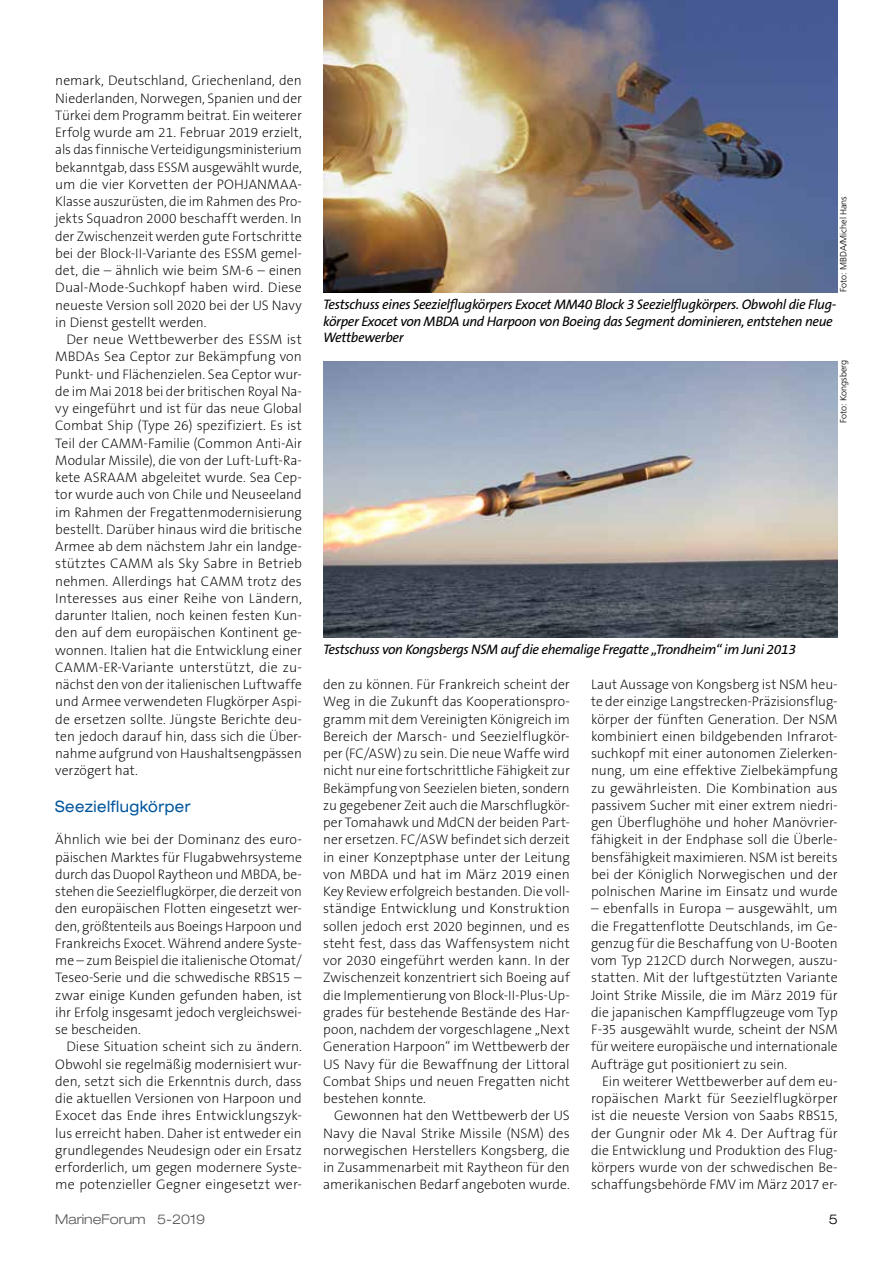
<style>
.page{position:relative;width:893px;height:1263px;background:#fff}
.page>*{position:absolute;margin:0;border:0;box-sizing:border-box;transform-origin:0 0}
.t1{font:expanded 15.75px "Helvetica Neue";letter-spacing:.035em;color:#00569d;scale:.9 1}
.t2{font:200 13.8px/17.2px "The Sans B W2";color:#000;text-align:justify}
.t3{font:200 13.8px/17.2px "The Sans B2";letter-spacing:-.005em;color:#000;text-align:justify}
.t4{font:italic 13.8px/16.5px "The Sans B5 Plain";letter-spacing:-.025em;color:#000}
.t5{font:300 expanded 13.5px "Helvetica Neue";color:#575756}
.t6{font:300 expanded 13.5px "Helvetica Neue";color:#000}
.t7{font:300 9px "Frutiger";color:#000}
.s1{font-family:"Helvetica Neue Light Ext SC800";font-weight:400;font-stretch:normal}
</style>
<div class="page">
<img style="left:323px;top:0;width:515px;height:292px">
<img style="left:323px;top:361px;width:515px;height:276px">
<p class="t2" style="left:55px;top:72px;width:248px">nemark, Deutschland, Griechenland, den Niederlanden, Norwegen, Spanien und der Türkei dem Programm beitrat. Ein weiterer Erfolg wurde am 21. Februar 2019 erzielt, als das finnische Verteidigungsministerium bekanntgab, dass ESSM ausgewählt wurde, um die vier Korvetten der POHJANMAA-Klasse auszurüsten, die im Rahmen des Pro&shy;jekts Squadron 2000 beschafft werden. In der Zwischenzeit werden gute Fortschritte bei der Block-II-Variante des ESSM gemel&shy;det, die – ähnlich wie beim SM-6 – einen Dual-Mode-Suchkopf haben wird. Diese neueste Version soll 2020 bei der US Navy in Dienst gestellt werden.</p>
<p class="t2" style="left:55px;top:331px;width:248px;text-indent:11px">Der neue Wettbewerber des ESSM ist MBDAs Sea Ceptor zur Bekämpfung von Punkt- und Flächenzielen. Sea Ceptor wur&shy;de im Mai 2018 bei der britischen Royal Na&shy;vy eingeführt und ist für das neue Global Combat Ship (Type 26) spezifiziert. Es ist Teil der CAMM-Familie (Common Anti-Air Modular Missile), die von der Luft-Luft-Ra&shy;kete ASRAAM abgeleitet wurde. Sea Cep&shy;tor wurde auch von Chile und Neuseeland im Rahmen der Fregattenmodernisierung bestellt. Darüber hinaus wird die britische Armee ab dem nächstem Jahr ein landge&shy;stütztes CAMM als Sky Sabre in Betrieb nehmen. Allerdings hat CAMM trotz des Interesses aus einer Reihe von Ländern, darunter Italien, noch keinen festen Kun&shy;den auf dem europäischen Kontinent ge&shy;wonnen. Italien hat die Entwicklung einer CAMM-ER-Variante unterstützt, die zu&shy;nächst den von der italienischen Luftwaffe und Armee verwendeten Flugkörper Aspi&shy;de ersetzen sollte. Jüngste Berichte deu&shy;ten jedoch darauf hin, dass sich die Über&shy;nahme aufgrund von Haushaltsengpässen verzögert hat.</p>
<p class="t1" style="left:55px;top:797px;width:152px">Seezielflugkörper</p>
<p class="t3" style="left:55px;top:832px;width:248px">Ähnlich wie bei der Dominanz des euro&shy;päischen Marktes für Flugabwehrsysteme durch das Duopol Raytheon und MBDA, be&shy;stehen die Seezielflugkörper, die derzeit von den europäischen Flotten eingesetzt wer&shy;den, größtenteils aus Boeings Harpoon und Frankreichs Exocet. Während andere Syste&shy;me – zum Beispiel die italienische Otomat/ Teseo-Serie und die schwedische RBS15 – zwar einige Kunden gefunden haben, ist ihr Erfolg insgesamt jedoch vergleichswei&shy;se bescheiden.</p>
<p class="t2" style="left:55px;top:1038px;width:248px;text-indent:11px">Diese Situation scheint sich zu ändern.<br>Obwohl sie regelmäßig modernisiert wur&shy;den, setzt sich die Erkenntnis durch, dass die aktuellen Versionen von Harpoon und Exocet das Ende ihres Entwicklungszyk&shy;lus erreicht haben. Daher ist entweder ein grundlegendes Neudesign oder ein Ersatz erforderlich, um gegen modernere Syste&shy;me potenzieller Gegner eingesetzt wer-</p>
<p class="t5" style="left:55px;top:1211px;width:151px">MarineForum <span class="s1">5-2019</span></p>
<p class="t6" style="left:829px;top:1211px;width:11px">5</p>
<p class="t7" style="left:838px;top:292px;width:98px;rotate:-90deg">Foto: MBDA/Michel Hans</p>
<p class="t4" style="left:323px;top:297px;width:515px">Testschuss eines Seezielflugkörpers Exocet MM40 Block 3 Seezielflugkörpers. Obwohl die Flug&shy;körper Exocet von MBDA und Harpoon von Boeing das Segment dominieren, entstehen neue<br>Wettbewerber</p>
<p class="t7" style="left:838px;top:423px;width:65px;rotate:-90deg">Foto: Kongsberg</p>
<p class="t4" style="left:323px;top:642px;width:474px">Testschuss von Kongsbergs NSM auf die ehemalige Fregatte „Trondheim“ im Juni 2013</p>
<p class="t2" style="left:323px;top:676px;width:248px">den zu können. Für Frankreich scheint der Weg in die Zukunft das Kooperationspro&shy;gramm mit dem Vereinigten Königreich im Bereich der Marsch- und Seezielflugkör&shy;per (FC/ASW) zu sein. Die neue Waffe wird nicht nur eine fortschrittliche Fähigkeit zur Bekämpfung von Seezielen bieten, sondern zu gegebener Zeit auch die Marschflugkör&shy;per Tomahawk und MdCN der beiden Part&shy;ner ersetzen. FC/ASW befindet sich derzeit in einer Konzeptphase unter der Leitung von MBDA und hat im März 2019 einen Key Review erfolgreich bestanden. Die voll&shy;ständige Entwicklung und Konstruktion sollen jedoch erst 2020 beginnen, und es steht fest, dass das Waffensystem nicht vor 2030 eingeführt werden kann. In der Zwischenzeit konzentriert sich Boeing auf die Implementierung von Block-II-Plus-Up&shy;grades für bestehende Bestände des Har&shy;poon, nachdem der vorgeschlagene „Next Generation Harpoon“ im Wettbewerb der US Navy für die Bewaffnung der Littoral Combat Ships und neuen Fregatten nicht bestehen konnte.</p>
<p class="t2" style="left:323px;top:1107px;width:248px;text-indent:11px">Gewonnen hat den Wettbewerb der US Navy die Naval Strike Missile (NSM) des norwegischen Herstellers Kongsberg, die in Zusammenarbeit mit Raytheon für den amerikanischen Bedarf angeboten wurde.</p>
<p class="t2" style="left:591px;top:676px;width:248px">Laut Aussage von Kongsberg ist NSM heu&shy;te der einzige Langstrecken-Präzisionsflug&shy;körper der fünften Generation. Der NSM kombiniert einen bildgebenden Infrarot&shy;suchkopf mit einer autonomen Zielerken&shy;nung, um eine effektive Zielbekämpfung zu gewährleisten. Die Kombination aus passivem Sucher mit einer extrem niedri&shy;gen Überflughöhe und hoher Manövrier&shy;fähigkeit in der Endphase soll die Überle&shy;bensfähigkeit maximieren. NSM ist bereits bei der Königlich Norwegischen und der polnischen Marine im Einsatz und wurde</p>
<p class="t2" style="left:591px;top:900px;width:248px">– ebenfalls in Europa – ausgewählt, um die Fregattenflotte Deutschlands, im Ge&shy;genzug für die Beschaffung von U-Booten vom Typ 212CD durch Norwegen, auszu&shy;statten. Mit der luftgestützten Variante Joint Strike Missile, die im März 2019 für die japanischen Kampfflugzeuge vom Typ F-35 ausgewählt wurde, scheint der NSM für weitere europäische und internationale Aufträge gut positioniert zu sein.</p>
<p class="t2" style="left:591px;top:1073px;width:248px;text-indent:11px">Ein weiterer Wettbewerber auf dem eu&shy;ropäischen Markt für Seezielflugkörper ist die neueste Version von Saabs RBS15, der Gungnir oder Mk 4. Der Auftrag für die Entwicklung und Produktion des Flug&shy;körpers wurde von der schwedischen Be&shy;schaffungsbehörde FMV im März 2017 er-</p>
</div>
